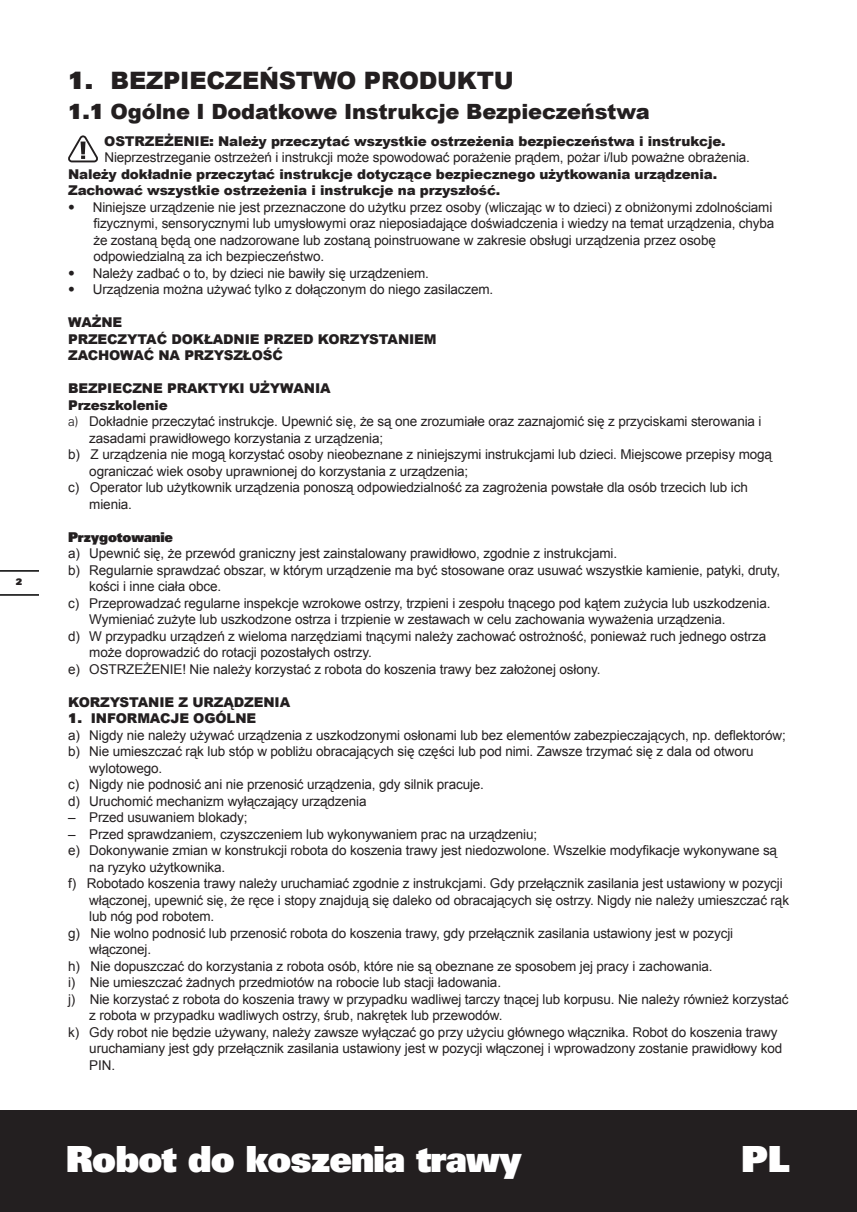
<style>
.page{position:relative;width:857px;height:1212px;background:#fff}
.page>*{position:absolute;margin:0;border:0;box-sizing:border-box;transform-origin:0 0}
.t1{font:900 36px "Univers";letter-spacing:-.025em;color:#fff}
.t2{font:900 24px "Arial";letter-spacing:-.01em;color:#231f20}
.t3{font:900 21px "Arial";letter-spacing:-.01em;color:#231f20}
.t4{font:13.5px/16.5px "Arial";letter-spacing:-.01em;color:#231f20}
.t5{font:900 13.5px/16.5px "Arial";letter-spacing:-.01em;color:#231f20}
.t6{font:900 13.5px "Univers";letter-spacing:-.01em;color:#231f20}
.t7{font:900 9px "Univers";color:#231f20}
.s1{font-family:"Univers"}
.s2{font-weight:900}
.s3{font-family:"Univers";font-weight:900}
.s4{font-family:"Univers";font-weight:300}
</style>
<div class="page">
<div style="left:0;top:1110px;width:857px;height:102px;background:#231f20"></div>
<hr style="left:0;top:594px;width:38px;height:2px;background:#000">
<hr style="left:0;top:570px;width:38px;height:2px;background:#000">
<svg style="left:68px;top:135px;width:30px;height:27px"></svg>
<p class="t7" style="left:16px;top:576px;width:8px">2</p>
<h2 class="t2" style="left:68px;top:63px;width:447px"><span class="s1">1.</span> BEZPIECZEŃSTWO PRODUKTU</h2>
<h3 class="t3" style="left:68px;top:96px;width:583px"><span class="s1">1.1</span> Ogólne I Dodatkowe Instrukcje Bezpieczeństwa</h3>
<p class="t4" style="left:104px;top:133px;width:647px"><span class="s2">OSTRZEŻENIE</span><span class="s3">:</span> <span class="s2">Należy przeczytać wszystkie ostrzeżenia bezpieczeństwa i instrukcje.<br></span>Nieprzestrzeganie ostrzeżeń i instrukcji może spowodować porażenie prądem, pożar i/lub poważne obrażenia.</p>
<p class="t5" style="left:68px;top:165px;width:650px">Należy dokładnie przeczytać instrukcje dotyczące bezpiecznego użytkowania urządzenia.<br>Zachować wszystkie ostrzeżenia i instrukcje na przyszłość.</p>
<p class="t4" style="left:93px;top:199px;width:682px;text-indent:-25px"><span class="s4">•</span> Niniejsze urządzenie nie jest przeznaczone do użytku przez osoby (wliczając w to dzieci) z obniżonymi zdolnościami fizycznymi, sensorycznymi lub umysłowymi oraz nieposiadające doświadczenia i wiedzy na temat urządzenia, chyba że zostaną będą one nadzorowane lub zostaną poinstruowane w zakresie obsługi urządzenia przez osobę odpowiedzialną za ich bezpieczeństwo.</p>
<p class="t4" style="left:68px;top:265px;width:362px"><span class="s4">•</span> Należy zadbać o to, by dzieci nie bawiły się urządzeniem.</p>
<p class="t4" style="left:68px;top:281px;width:427px"><span class="s4">•</span> Urządzenia można używać tylko z dołączonym do niego zasilaczem.</p>
<p class="t5" style="left:68px;top:314px;width:370px">WAŻNE<br>PRZECZYTAĆ DOKŁADNIE PRZED KORZYSTANIEM<br>ZACHOWAĆ NA PRZYSZŁOŚĆ</p>
<p class="t5" style="left:68px;top:380px;width:264px">BEZPIECZNE PRAKTYKI UŻYWANIA</p>
<p class="t5" style="left:68px;top:396px;width:101px">Przeszkolenie</p>
<p class="t4" style="left:68px;top:413px;width:695px"><span class="s4">a)</span> Dokładnie przeczytać instrukcje. Upewnić się, że są one zrozumiałe oraz zaznajomić się z przyciskami sterowania i</p>
<p class="t4" style="left:89px;top:430px;width:295px">zasadami prawidłowego korzystania z urządzenia;</p>
<p class="t4" style="left:68px;top:446px;width:705px">b) Z urządzenia nie mogą korzystać osoby nieobeznane z niniejszymi instrukcjami lub dzieci. Miejscowe przepisy mogą</p>
<p class="t4" style="left:89px;top:463px;width:380px">ograniczać wiek osoby uprawnionej do korzystania z urządzenia;</p>
<p class="t4" style="left:68px;top:479px;width:681px">c) Operator lub użytkownik urządzenia ponoszą odpowiedzialność za zagrożenia powstałe dla osób trzecich lub ich</p>
<p class="t4" style="left:89px;top:496px;width:44px">mienia.</p>
<p class="t6" style="left:68px;top:528px;width:107px">Przygotowanie</p>
<p class="t4" style="left:68px;top:545px;width:550px">a) Upewnić się, że przewód graniczny jest zainstalowany prawidłowo, zgodnie z instrukcjami.</p>
<p class="t4" style="left:68px;top:562px;width:714px">b) Regularnie sprawdzać obszar, w którym urządzenie ma być stosowane oraz usuwać wszystkie kamienie, patyki, druty,</p>
<p class="t4" style="left:89px;top:578px;width:133px">kości i inne ciała obce.</p>
<p class="t4" style="left:68px;top:595px;width:704px">c) Przeprowadzać regularne inspekcje wzrokowe ostrzy, trzpieni i zespołu tnącego pod kątem zużycia lub uszkodzenia.</p>
<p class="t4" style="left:89px;top:611px;width:637px">Wymieniać zużyte lub uszkodzone ostrza i trzpienie w zestawach w celu zachowania wyważenia urządzenia.</p>
<p class="t4" style="left:68px;top:628px;width:699px">d) W przypadku urządzeń z wieloma narzędziami tnącymi należy zachować ostrożność, ponieważ ruch jednego ostrza</p>
<p class="t4" style="left:89px;top:644px;width:284px">może doprowadzić do rotacji pozostałych ostrzy.</p>
<p class="t4" style="left:68px;top:661px;width:534px">e) OSTRZEŻENIE! Nie należy korzystać z robota do koszenia trawy bez założonej osłony.</p>
<p class="t5" style="left:68px;top:693px;width:224px">KORZYSTANIE Z URZĄDZENIA</p>
<p class="t5" style="left:68px;top:710px;width:190px"><span class="s1">1.</span> INFORMACJE OGÓLNE</p>
<p class="t4" style="left:68px;top:727px;width:719px">a) Nigdy nie należy używać urządzenia z uszkodzonymi osłonami lub bez elementów zabezpieczających, np. deflektorów;</p>
<p class="t4" style="left:68px;top:743px;width:687px">b) Nie umieszczać rąk lub stóp w pobliżu obracających się części lub pod nimi. Zawsze trzymać się z dala od otworu</p>
<p class="t4" style="left:89px;top:760px;width:74px">wylotowego.</p>
<p class="t4" style="left:68px;top:776px;width:417px">c) Nigdy nie podnosić ani nie przenosić urządzenia, gdy silnik pracuje.</p>
<p class="t4" style="left:68px;top:793px;width:300px">d) Uruchomić mechanizm wyłączający urządzenia</p>
<p class="t4" style="left:68px;top:809px;width:181px">– Przed usuwaniem blokady;</p>
<p class="t4" style="left:68px;top:826px;width:470px">– Przed sprawdzaniem, czyszczeniem lub wykonywaniem prac na urządzeniu;</p>
<p class="t4" style="left:68px;top:842px;width:710px">e) Dokonywanie zmian w konstrukcji robota do koszenia trawy jest niedozwolone. Wszelkie modyfikacje wykonywane są</p>
<p class="t4" style="left:89px;top:859px;width:137px">na ryzyko użytkownika.</p>
<p class="t4" style="left:68px;top:875px;width:716px">f) Robotado koszenia trawy należy uruchamiać zgodnie z instrukcjami. Gdy przełącznik zasilania jest ustawiony w pozycji</p>
<p class="t4" style="left:89px;top:892px;width:701px">włączonej, upewnić się, że ręce i stopy znajdują się daleko od obracających się ostrzy. Nigdy nie należy umieszczać rąk</p>
<p class="t4" style="left:89px;top:908px;width:127px">lub nóg pod robotem.</p>
<p class="t4" style="left:68px;top:925px;width:666px">g) Nie wolno podnosić lub przenosić robota do koszenia trawy, gdy przełącznik zasilania ustawiony jest w pozycji</p>
<p class="t4" style="left:89px;top:941px;width:63px">włączonej.</p>
<p class="t4" style="left:68px;top:958px;width:646px">h) Nie dopuszczać do korzystania z robota osób, które nie są obeznane ze sposobem jej pracy i zachowania.</p>
<p class="t4" style="left:68px;top:974px;width:434px">i) Nie umieszczać żadnych przedmiotów na robocie lub stacji ładowania.</p>
<p class="t4" style="left:68px;top:991px;width:722px">j) Nie korzystać z robota do koszenia trawy w przypadku wadliwej tarczy tnącej lub korpusu. Nie należy również korzystać</p>
<p class="t4" style="left:89px;top:1007px;width:415px">z robota w przypadku wadliwych ostrzy, śrub, nakrętek lub przewodów.</p>
<p class="t4" style="left:68px;top:1024px;width:711px">k) Gdy robot nie będzie używany, należy zawsze wyłączać go przy użyciu głównego włącznika. Robot do koszenia trawy</p>
<p class="t4" style="left:89px;top:1040px;width:694px">uruchamiany jest gdy przełącznik zasilania ustawiony jest w pozycji włączonej i wprowadzony zostanie prawidłowy kod</p>
<p class="t4" style="left:89px;top:1057px;width:27px">PIN.</p>
<h1 class="t1" style="left:66px;top:1135px;width:457px">Robot do koszenia trawy</h1>
<h1 class="t1" style="left:741px;top:1135px;width:50px">PL</h1>
</div>
